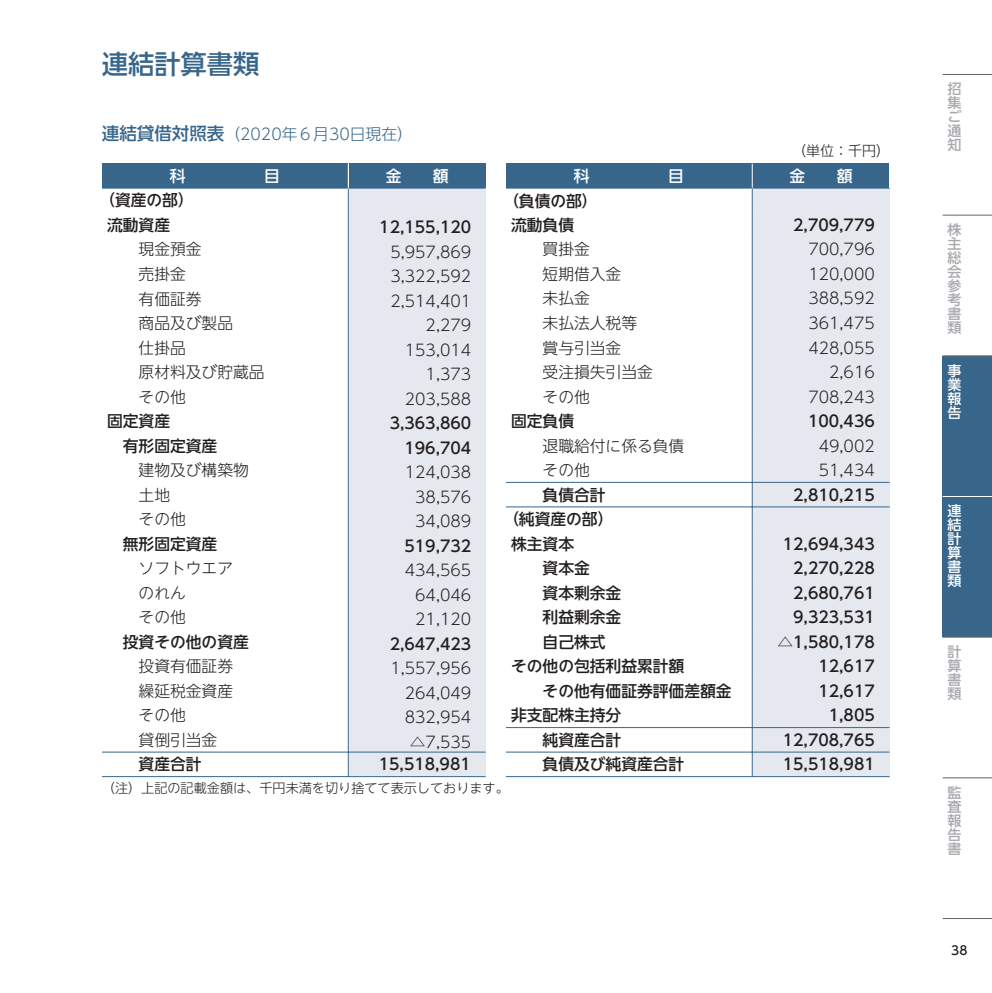
<style>
.page{position:relative;width:992px;height:993px;background:#fff}
.page>*{position:absolute;margin:0;border:0;box-sizing:border-box;transform-origin:0 0}
.t1{font:500 26.25px "UD Shin Go NT Pr 6";color:#38668b}
.t2{font:300 15.75px/24.5px "UD Shin Go NT Pr 6";color:#231f20}
.t3{font:500 15.75px/24.5px "UD Shin Go NT Pr 6";color:#231f20}
.t4{font:300 15.75px "UD Shin Go NT Pr 6";color:#38668b}
.t5{font:500 15.75px "UD Shin Go NT Pr 6";color:#fff}
.t6{font:500 14px/14px "UD Shin Go NT Pr 6";color:#a8a9ad;text-align:justify}
.t7{font:500 14px/14px "UD Shin Go NT Pr 6";color:#fff;text-align:justify}
.t8{font:300 14px "UD Shin Go NT Pr 6";color:#231f20}
.t9{font:300 13.12px "UD Shin Go NT Pr 6";color:#231f20}
.t10{font:500 12.25px "UD Shin Go NT Pr 6";color:#231f20}
.s1{font-weight:500;font-size:17.5px}
</style>
<div class="page">
<div style="left:942px;top:356px;width:50px;height:140px;background:#38668b"></div>
<div style="left:942px;top:496px;width:50px;height:141px;background:#38668b"></div>
<hr style="left:942px;top:74px;width:50px;height:1px;background:#636366">
<hr style="left:942px;top:215px;width:50px;height:1px;background:#636366">
<hr style="left:942px;top:355px;width:50px;height:1px;background:#636366">
<hr style="left:942px;top:496px;width:50px;height:1px;background:#fff">
<hr style="left:942px;top:636px;width:50px;height:1px;background:#636366">
<hr style="left:942px;top:777px;width:50px;height:1px;background:#636366">
<hr style="left:942px;top:917px;width:50px;height:1px;background:#636366">
<div style="left:102px;top:163px;width:246px;height:25px;background:#38668b"></div>
<div style="left:349px;top:163px;width:137px;height:25px;background:#38668b"></div>
<div style="left:506px;top:163px;width:246px;height:25px;background:#38668b"></div>
<div style="left:752px;top:163px;width:137px;height:25px;background:#38668b"></div>
<div style="left:349px;top:188px;width:137px;height:563px;background:#e5e8ee"></div>
<div style="left:752px;top:188px;width:137px;height:24px;background:#e5e8ee"></div>
<div style="left:752px;top:212px;width:137px;height:25px;background:#e5e8ee"></div>
<div style="left:752px;top:237px;width:137px;height:24px;background:#e5e8ee"></div>
<div style="left:752px;top:261px;width:137px;height:25px;background:#e5e8ee"></div>
<div style="left:752px;top:286px;width:137px;height:24px;background:#e5e8ee"></div>
<div style="left:752px;top:310px;width:137px;height:25px;background:#e5e8ee"></div>
<div style="left:752px;top:335px;width:137px;height:24px;background:#e5e8ee"></div>
<div style="left:752px;top:359px;width:137px;height:25px;background:#e5e8ee"></div>
<div style="left:752px;top:384px;width:137px;height:24px;background:#e5e8ee"></div>
<div style="left:752px;top:408px;width:137px;height:25px;background:#e5e8ee"></div>
<div style="left:752px;top:433px;width:137px;height:24px;background:#e5e8ee"></div>
<div style="left:752px;top:457px;width:137px;height:25px;background:#e5e8ee"></div>
<div style="left:752px;top:482px;width:137px;height:24px;background:#e5e8ee"></div>
<div style="left:752px;top:507px;width:137px;height:24px;background:#e5e8ee"></div>
<div style="left:752px;top:531px;width:137px;height:24px;background:#e5e8ee"></div>
<div style="left:752px;top:555px;width:137px;height:25px;background:#e5e8ee"></div>
<div style="left:752px;top:580px;width:137px;height:24px;background:#e5e8ee"></div>
<div style="left:752px;top:604px;width:137px;height:25px;background:#e5e8ee"></div>
<div style="left:752px;top:629px;width:137px;height:24px;background:#e5e8ee"></div>
<div style="left:752px;top:653px;width:137px;height:25px;background:#e5e8ee"></div>
<div style="left:752px;top:678px;width:137px;height:24px;background:#e5e8ee"></div>
<div style="left:752px;top:702px;width:137px;height:25px;background:#e5e8ee"></div>
<div style="left:752px;top:727px;width:137px;height:24px;background:#e5e8ee"></div>
<div style="left:349px;top:752px;width:137px;height:24px;background:#e5e8ee"></div>
<div style="left:752px;top:752px;width:137px;height:24px;background:#e5e8ee"></div>
<hr style="left:102px;top:188px;width:246px;height:1px;background:#38668b">
<hr style="left:348px;top:188px;width:138px;height:1px;background:#38668b">
<hr style="left:348px;top:188px;width:1px;height:564px;background:#38668b">
<hr style="left:506px;top:188px;width:246px;height:1px;background:#38668b">
<hr style="left:752px;top:188px;width:138px;height:1px;background:#38668b">
<hr style="left:506px;top:482px;width:247px;height:1px;background:#38668b">
<hr style="left:751px;top:482px;width:138px;height:1px;background:#38668b">
<hr style="left:506px;top:506px;width:247px;height:1px;background:#38668b">
<hr style="left:751px;top:506px;width:138px;height:1px;background:#38668b">
<hr style="left:506px;top:727px;width:247px;height:1px;background:#38668b">
<hr style="left:751px;top:727px;width:138px;height:1px;background:#38668b">
<hr style="left:102px;top:751px;width:247px;height:1px;background:#38668b">
<hr style="left:102px;top:775px;width:246px;height:1px;background:#38668b">
<hr style="left:348px;top:751px;width:138px;height:1px;background:#38668b">
<hr style="left:348px;top:775px;width:138px;height:1px;background:#38668b">
<svg style="left:348px;top:752px;width:1px;height:24px"></svg>
<hr style="left:506px;top:751px;width:247px;height:1px;background:#38668b">
<hr style="left:506px;top:775px;width:246px;height:1px;background:#38668b">
<hr style="left:751px;top:751px;width:138px;height:1px;background:#38668b">
<hr style="left:752px;top:775px;width:137px;height:1px;background:#38668b">
<svg style="left:752px;top:163px;width:1px;height:613px"></svg>
<h1 class="t1" style="left:102px;top:42px;width:159px">連結計算書類</h1>
<p class="t4" style="left:102px;top:121px;width:312px"><span class="s1">連結貸借対照表</span>（2020年６月30日現在）</p>
<p class="t8" style="left:792px;top:139px;width:99px">（単位：千円）</p>
<p class="t3" style="left:107px;top:188px;width:80px">(資産の部)流動資産</p>
<p class="t2" style="left:139px;top:236px;width:127px">現金預金<br>売掛金<br>有価証券<br>商品及び製品<br>仕掛品<br>原材料及び貯蔵品その他</p>
<p class="t3" style="left:123px;top:408px;width:96px;text-indent:-16px">固定資産<br>有形固定資産</p>
<p class="t2" style="left:139px;top:457px;width:112px">建物及び構築物土地<br>その他</p>
<p class="t3" style="left:123px;top:530px;width:96px">無形固定資産</p>
<p class="t2" style="left:139px;top:555px;width:96px">ソフトウエアのれん<br>その他</p>
<p class="t3" style="left:123px;top:628px;width:127px">投資その他の資産</p>
<p class="t2" style="left:139px;top:653px;width:96px">投資有価証券繰延税金資産その他<br>貸倒引当金</p>
<p class="t5" style="left:386px;top:163px;width:64px">金　　額</p>
<p class="t5" style="left:789px;top:163px;width:64px">金　　額</p>
<p class="t3" style="left:379px;top:214px;width:93px">12,155,120</p>
<p class="t2" style="left:390px;top:239px;width:82px;text-align:right">5,957,869<br>3,322,592<br>2,514,401<br>2,279<br>153,014<br>1,373<br>203,588</p>
<p class="t3" style="left:390px;top:410px;width:83px;text-align:right">3,363,860<br>196,704</p>
<p class="t2" style="left:415px;top:459px;width:58px;text-align:justify;text-indent:-10px">124,038<br>38,576<br>34,089</p>
<p class="t3" style="left:404px;top:533px;width:68px">519,732</p>
<p class="t2" style="left:415px;top:557px;width:58px;text-align:justify;text-indent:-10px">434,565<br>64,046<br>21,120</p>
<p class="t3" style="left:390px;top:631px;width:83px">2,647,423</p>
<p class="t2" style="left:390px;top:655px;width:82px;text-align:right">1,557,956<br>264,049<br>832,954 △7,535</p>
<p class="t3" style="left:511px;top:188px;width:80px">(負債の部)流動負債</p>
<p class="t3" style="left:793px;top:212px;width:83px">2,709,779</p>
<p class="t2" style="left:542px;top:236px;width:49px">買掛金</p>
<p class="t2" style="left:808px;top:236px;width:68px">700,796</p>
<p class="t2" style="left:542px;top:261px;width:80px">短期借入金</p>
<p class="t2" style="left:808px;top:261px;width:68px">120,000</p>
<p class="t2" style="left:542px;top:285px;width:49px">未払金</p>
<p class="t2" style="left:808px;top:285px;width:68px">388,592</p>
<p class="t2" style="left:542px;top:310px;width:96px">未払法人税等</p>
<p class="t2" style="left:808px;top:310px;width:68px">361,475</p>
<p class="t2" style="left:542px;top:334px;width:80px">賞与引当金</p>
<p class="t2" style="left:808px;top:334px;width:68px">428,055</p>
<p class="t2" style="left:542px;top:359px;width:112px">受注損失引当金</p>
<p class="t2" style="left:829px;top:359px;width:47px">2,616</p>
<p class="t2" style="left:542px;top:383px;width:49px">その他</p>
<p class="t2" style="left:808px;top:383px;width:68px">708,243</p>
<p class="t3" style="left:511px;top:408px;width:64px">固定負債</p>
<p class="t3" style="left:808px;top:408px;width:68px">100,436</p>
<p class="t2" style="left:542px;top:432px;width:143px">退職給付に係る負債</p>
<p class="t2" style="left:818px;top:432px;width:58px">49,002</p>
<p class="t2" style="left:542px;top:457px;width:49px">その他</p>
<p class="t2" style="left:818px;top:457px;width:58px">51,434</p>
<p class="t3" style="left:542px;top:482px;width:64px">負債合計</p>
<p class="t3" style="left:793px;top:482px;width:83px">2,810,215</p>
<p class="t3" style="left:511px;top:506px;width:96px">(純資産の部)株主資本</p>
<p class="t3" style="left:783px;top:531px;width:93px">12,694,343</p>
<p class="t3" style="left:542px;top:555px;width:49px">資本金</p>
<p class="t3" style="left:793px;top:555px;width:83px">2,270,228</p>
<p class="t3" style="left:542px;top:580px;width:80px">資本剰余金</p>
<p class="t3" style="left:793px;top:580px;width:83px">2,680,761</p>
<p class="t3" style="left:542px;top:604px;width:80px">利益剰余金</p>
<p class="t3" style="left:793px;top:604px;width:83px">9,323,531</p>
<p class="t3" style="left:542px;top:628px;width:64px">自己株式</p>
<p class="t3" style="left:777px;top:628px;width:99px">△1,580,178</p>
<p class="t3" style="left:511px;top:653px;width:175px">その他の包括利益累計額</p>
<p class="t3" style="left:818px;top:653px;width:58px">12,617</p>
<p class="t3" style="left:542px;top:677px;width:190px">その他有価証券評価差額金</p>
<p class="t3" style="left:818px;top:677px;width:58px">12,617</p>
<p class="t3" style="left:511px;top:702px;width:112px">非支配株主持分</p>
<p class="t3" style="left:829px;top:702px;width:47px">1,805</p>
<p class="t3" style="left:542px;top:726px;width:80px">純資産合計</p>
<p class="t3" style="left:783px;top:726px;width:93px">12,708,765</p>
<p class="t3" style="left:139px;top:751px;width:64px">資産合計</p>
<p class="t3" style="left:379px;top:751px;width:93px">15,518,981</p>
<p class="t3" style="left:542px;top:751px;width:143px">負債及び純資産合計</p>
<p class="t3" style="left:783px;top:751px;width:93px">15,518,981</p>
<p class="t9" style="left:102px;top:777px;width:408px">（注）上記の記載金額は、千円未満を切り捨てて表示しております。</p>
<p class="t6" style="left:947px;top:81px;width:16px">招集ご通知</p>
<p class="t6" style="left:947px;top:222px;width:15px">株主総会参考書類</p>
<p class="t7" style="left:947px;top:363px;width:15px">事業報告</p>
<p class="t7" style="left:947px;top:503px;width:15px">連結計算書類</p>
<p class="t6" style="left:947px;top:644px;width:15px">計算書類</p>
<p class="t6" style="left:947px;top:784px;width:15px">監査報告書</p>
<p class="t10" style="left:951px;top:940px;width:18px">38</p>
</div>
